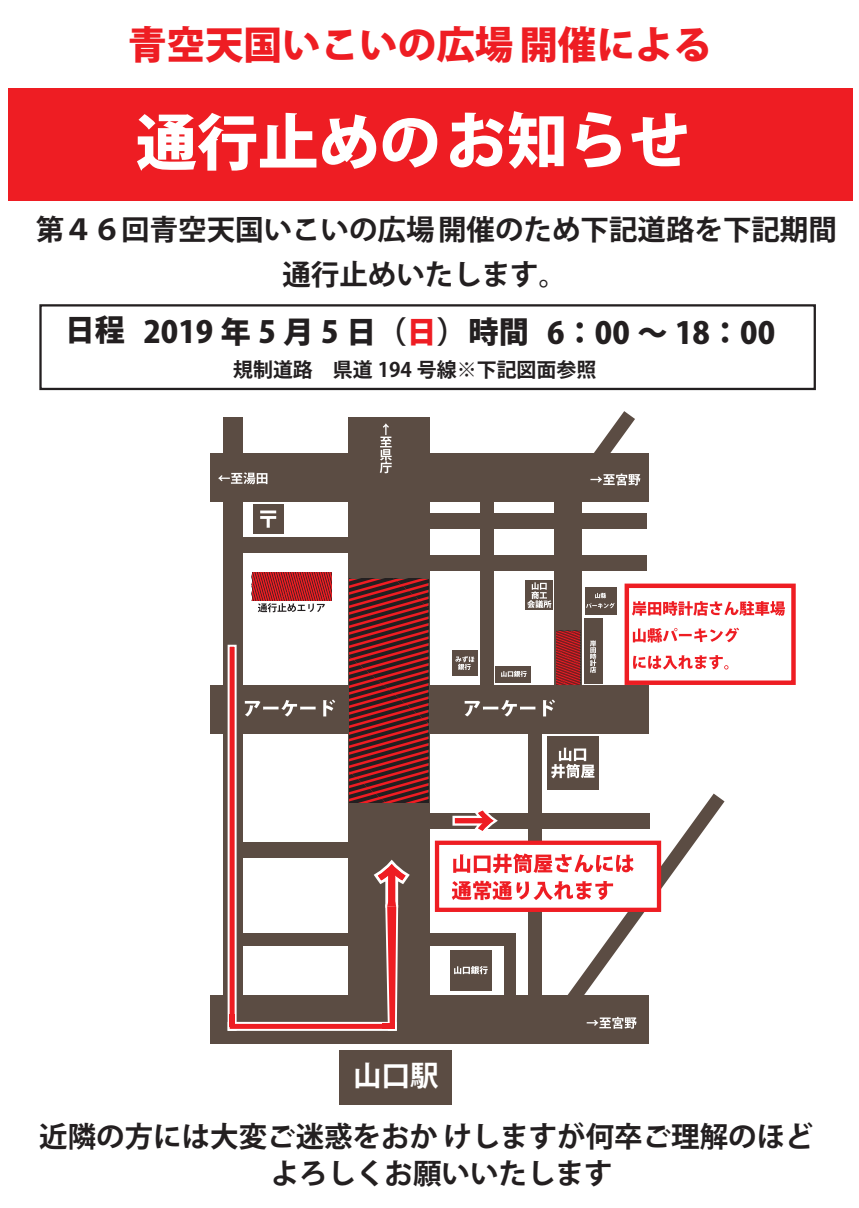
<style>
.page{position:relative;width:859px;height:1208px;background:#fff}
.page>*{position:absolute;margin:0;border:0;box-sizing:border-box;transform-origin:0 0}
.t1{font:800 60.8px "Koz Go Pr 6 N";color:#fff}
.t2{font:800 38.5px "Koz Go Pr 6 N";color:#ee1d23}
.t3{font:800 30.1px "Koz Go Pr 6 N";color:#231f20}
.t4{font:700 28.5px/45.3px "Koz Go Pr 6 N";color:#231f20}
.t5{font:700 28.5px "Koz Go Pr 6 N";color:#fff}
.t6{font:700 19.9px "Koz Go Pr 6 N";color:#231f20}
.s1{color:#ee1d23}
</style>
<div class="page">
<div style="left:9px;top:88px;width:844px;height:113px;background:#ee1d23"></div>
<div style="left:39px;top:304px;width:777px;height:86px;border:2px solid #231f20"></div>
<div style="left:428px;top:813px;width:222px;height:15px;background:#5b4c43"></div>
<div style="left:210px;top:454px;width:439px;height:48px;background:#5b4c43"></div>
<div style="left:210px;top:995px;width:439px;height:48px;background:#5b4c43"></div>
<div style="left:210px;top:685px;width:439px;height:49px;background:#5b4c43"></div>
<div style="left:348px;top:417px;width:82px;height:623px;background:#5b4c43"></div>
<svg style="left:380px;top:423px;width:12px;height:50px"></svg>
<div style="left:224px;top:417px;width:19px;height:602px;background:#5b4c43"></div>
<div style="left:233px;top:537px;width:124px;height:15px;background:#5b4c43"></div>
<div style="left:425px;top:513px;width:222px;height:15px;background:#5b4c43"></div>
<div style="left:425px;top:556px;width:222px;height:15px;background:#5b4c43"></div>
<div style="left:234px;top:842px;width:118px;height:15px;background:#5b4c43"></div>
<div style="left:234px;top:933px;width:277px;height:13px;background:#5b4c43"></div>
<div style="left:253px;top:504px;width:30px;height:30px;background:#5b4c43"></div>
<svg style="left:260px;top:510px;width:16px;height:18px"></svg>
<div style="left:339px;top:1050px;width:112px;height:55px;background:#5b4c43"></div>
<svg style="left:350px;top:579px;width:78px;height:223px;background:#741e21"></svg>
<svg style="left:252px;top:573px;width:80px;height:28px;background:#b01d21"></svg>
<div style="left:481px;top:500px;width:13px;height:189px;background:#5b4c43"></div>
<div style="left:528px;top:711px;width:14px;height:327px;background:#5b4c43"></div>
<div style="left:555px;top:500px;width:27px;height:189px;background:#5b4c43"></div>
<div style="left:547px;top:736px;width:52px;height:54px;background:#5b4c43"></div>
<svg style="left:551px;top:747px;width:43px;height:31px"></svg>
<svg style="left:245px;top:700px;width:71px;height:16px"></svg>
<svg style="left:323px;top:699px;width:12px;height:17px"></svg>
<svg style="left:465px;top:700px;width:70px;height:16px"></svg>
<svg style="left:543px;top:699px;width:12px;height:17px"></svg>
<svg style="left:556px;top:630px;width:24px;height:54px"></svg>
<div style="left:525px;top:580px;width:28px;height:29px;background:#5b4c43"></div>
<svg style="left:527px;top:582px;width:24px;height:26px"></svg>
<div style="left:452px;top:650px;width:25px;height:26px;background:#5b4c43"></div>
<div style="left:496px;top:666px;width:35px;height:16px;background:#5b4c43"></div>
<svg style="left:455px;top:656px;width:19px;height:14px"></svg>
<svg style="left:501px;top:671px;width:26px;height:6px"></svg>
<svg style="left:587px;top:1016px;width:50px;height:12px"></svg>
<svg style="left:587px;top:411px;width:53px;height:74px"></svg>
<svg style="left:218px;top:472px;width:49px;height:12px"></svg>
<div style="left:435px;top:840px;width:226px;height:72px;background:#fff;border:4px solid #ee1d23"></div>
<svg style="left:450px;top:793px;width:274px;height:202px"></svg>
<svg style="left:258px;top:603px;width:67px;height:9px"></svg>
<div style="left:584px;top:617px;width:18px;height:66px;background:#5b4c43"></div>
<svg style="left:590px;top:640px;width:6px;height:33px"></svg>
<div style="left:585px;top:587px;width:31px;height:27px;background:#5b4c43"></div>
<svg style="left:586px;top:593px;width:29px;height:15px"></svg>
<div style="left:625px;top:583px;width:171px;height:102px;background:#fff;border:4px solid #ee1d23"></div>
<svg style="left:632px;top:601px;width:153px;height:15px"></svg>
<svg style="left:633px;top:627px;width:106px;height:15px"></svg>
<svg style="left:633px;top:655px;width:95px;height:14px"></svg>
<div style="left:228px;top:645px;width:9px;height:386px;background:#ee1d23;border:2px solid #fff"></div>
<div style="left:228px;top:1022px;width:169px;height:9px;background:#ee1d23;border:2px solid #fff"></div>
<div style="left:230px;top:1014px;width:5px;height:12px;background:#ee1d23"></div>
<svg style="left:369px;top:859px;width:41px;height:172px"></svg>
<h2 class="t2" style="left:128px;top:24px;width:585px">青空天国いこいの広場開催による</h2>
<h1 class="t1" style="left:136px;top:108px;width:555px">通行止めのお知らせ</h1>
<p class="t4" style="left:282px;top:208px;width:556px;text-indent:-247px">第４６回青空天国いこいの広場開催のため下記道路を下記期間通行止めいたします。</p>
<p class="t3" style="left:65px;top:315px;width:712px">日程 2019 年 5 月 5 日（<span class="s1">日</span>）時間 6：00 ～ 18：00</p>
<p class="t6" style="left:233px;top:358px;width:365px">規制道路　県道 194 号線※下記図面参照</p>
<p class="t5" style="left:353px;top:1059px;width:87px">山口駅</p>
<p class="t4" style="left:271px;top:1117px;width:544px;line-height:37.6px;text-indent:-231px">近隣の方には大変ご迷惑をおかけしますが何卒ご理解のほどよろしくお願いいたします</p>
</div>
